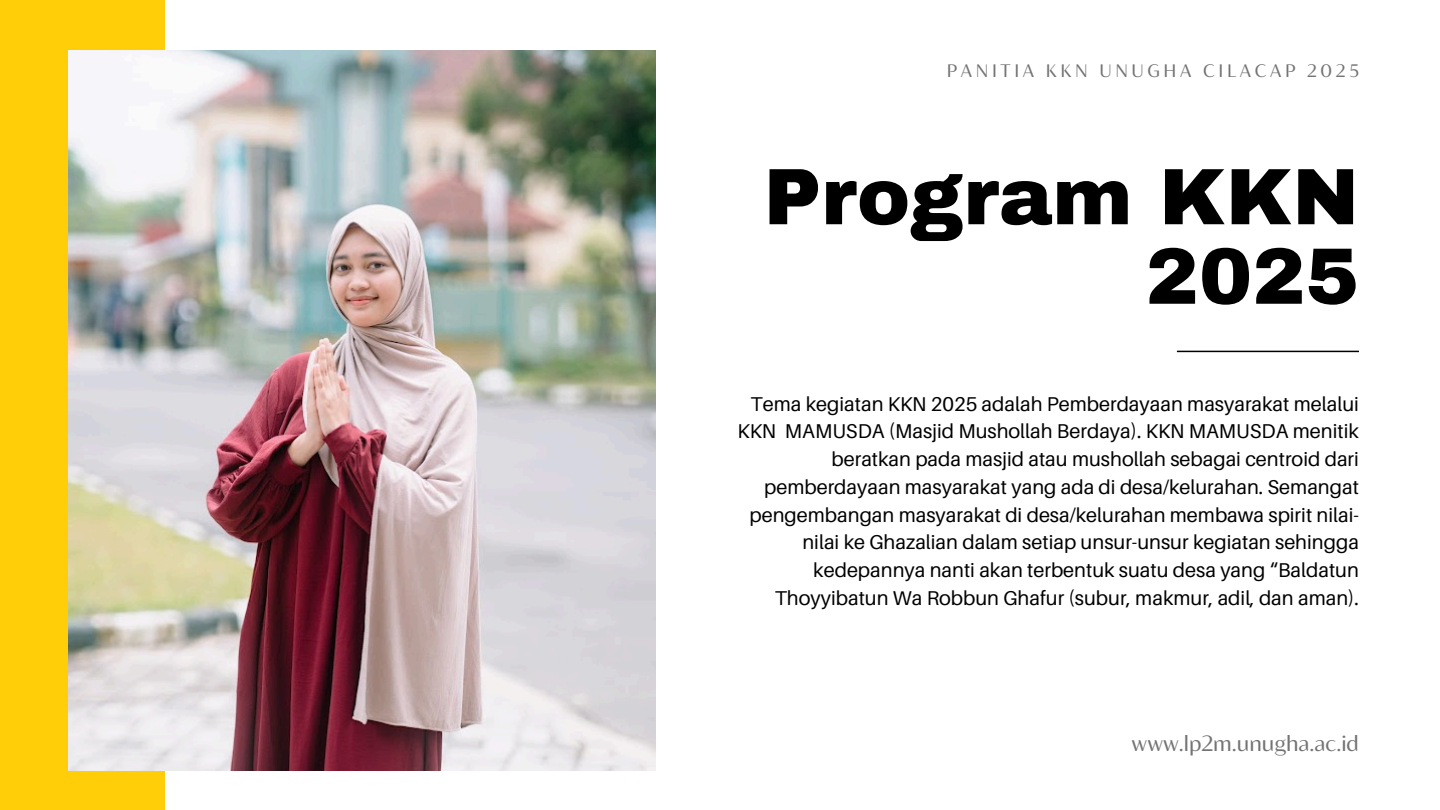
<style>
.page{position:relative;width:1440px;height:810px;background:#fff}
.page>*{position:absolute;margin:0;border:0;box-sizing:border-box;transform-origin:0 0}
.t1{font:900 80px/79.5px "Archivo";color:#000;text-align:right}
.t2{font:22px "Blacker Sans Text";color:#737373}
.t3{font:20px/27.8px "Aileron";color:#000;text-align:right}
.t4{font:18px "Blacker Sans Text";letter-spacing:.2em;color:#737373}
</style>
<div class="page">
<div style="left:0;top:0;width:165px;height:810px;background:#ffce08"></div>
<img style="left:69px;top:50px;width:587px;height:720px">
<hr style="left:1177px;top:351px;width:182px;height:1px;background:#000">
<p class="t4" style="left:947px;top:59px;width:414px">PANITIA KKN UNUGHA CILACAP 2025</p>
<p class="t1" style="left:764px;top:158px;width:597px">Program KKN<br>2025</p>
<h1 class="t3" style="left:738px;top:389px;width:623px">Tema kegiatan KKN 2025 adalah Pemberdayaan masyarakat melalui KKN MAMUSDA (Masjid Mushollah Berdaya). KKN MAMUSDA menitik beratkan pada masjid atau mushollah sebagai centroid dari pemberdayaan masyarakat yang ada di desa/kelurahan. Semangat pengembangan masyarakat di desa/kelurahan membawa spirit nilai&shy;nilai ke Ghazalian dalam setiap unsur-unsur kegiatan sehingga kedepannya nanti akan terbentuk suatu desa yang “Baldatun Thoyyibatun Wa Robbun Ghafur (subur, makmur, adil, dan aman).</h1>
<p class="t2" style="left:1132px;top:729px;width:229px">www.lp2m.unugha.ac.id</p>
</div>
